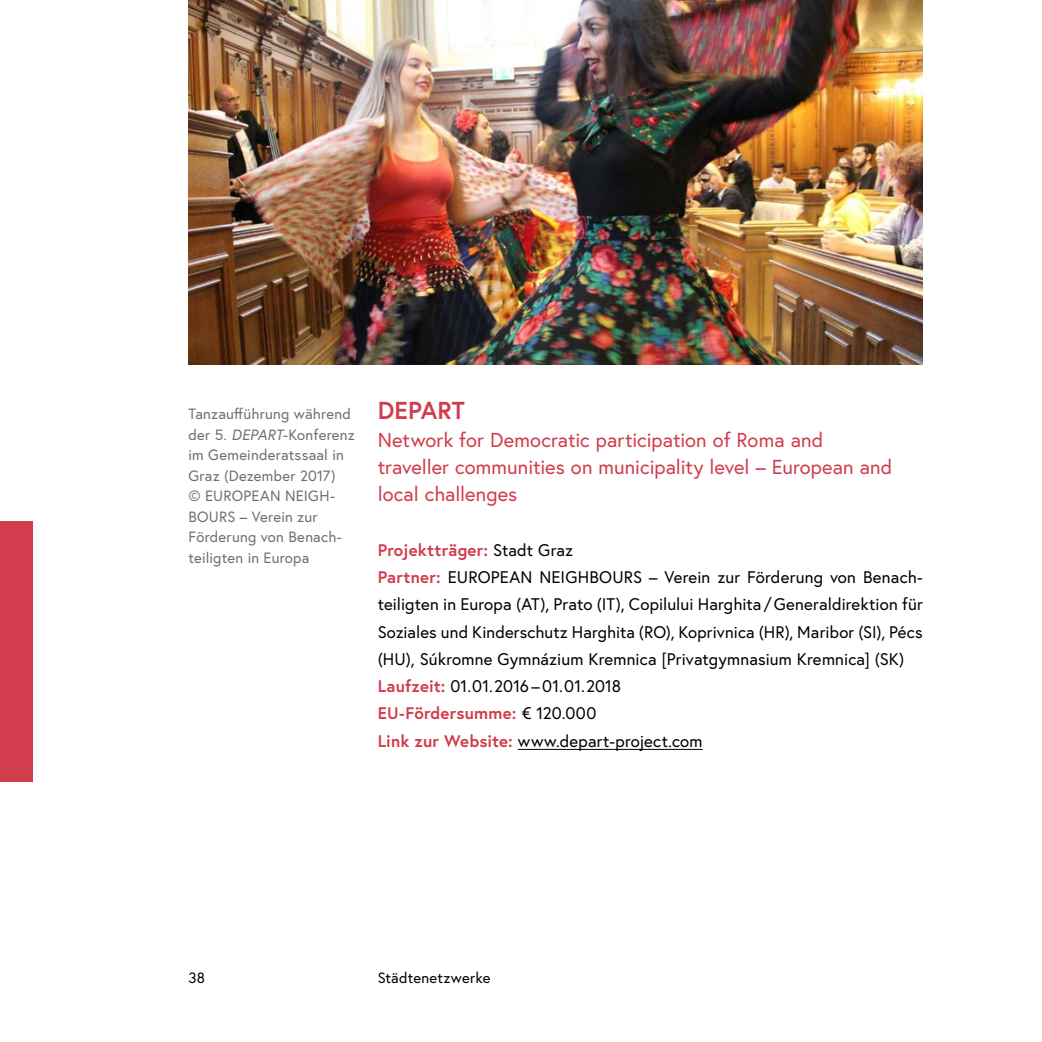
<style>
.page{position:relative;width:1042px;height:1042px;background:#fff}
.page>*{position:absolute;margin:0;border:0;box-sizing:border-box;transform-origin:0 0}
.h3_rot_schattiert_ohne_Numm{font:700 24.5px "Europa Austria";letter-spacing:.005em;color:#d23d4d}
.p_Introtext{font:20.12px/27.3px "Europa Austria";color:#d23d4d}
.t1{font:16.8px/27.3px "Europa Austria";letter-spacing:.015em;color:#000;text-align:justify}
.t2{font:700 16.8px "Europa Austria";letter-spacing:.01em;color:#d23d4d}
.t3{font:14.88px/20.5px "Europa Austria";letter-spacing:.015em;color:#6f6f6e}
.t4{font:14.88px "Europa Austria";letter-spacing:.01em;color:#000}
.s1{font-style:italic}
.s2{font-weight:400;color:#000}
.s3{font-weight:700;color:#d23d4d}
</style>
<div class="page">
<img style="left:189px;top:0;width:734px;height:365px">
<hr style="left:518px;top:749px;width:184px;height:1px;background:#000">
<div style="left:0;top:521px;width:32px;height:260px;background:#d23d4d"></div>
<p class="t3" style="left:189px;top:403px;width:168px">Tanzaufführung während der 5. <span class="s1">DEPART</span>-Konferenz im Gemeinderatssaal in<br>Graz (Dezember 2017)<br>© EUROPEAN NEIGH-<br>BOURS – Verein zur<br>Förderung von Benach&shy;teiligten in Europa</p>
<h3 class="h3_rot_schattiert_ohne_Numm" style="left:378px;top:394px;width:89px">DEPART</h3>
<p class="p_Introtext" style="left:378px;top:425px;width:516px">Network for Democratic participation of Roma and traveller communities on municipality level – European and local challenges</p>
<p class="t2" style="left:378px;top:538px;width:197px">Projektträger: <span class="s2">Stadt Graz</span></p>
<p class="t1" style="left:378px;top:563px;width:547px"><span class="s3">Partner:</span> EUROPEAN NEIGHBOURS – Verein zur Förderung von Benach&shy;teiligten in Europa (AT), Prato (IT), Copilului Harghita / Generaldirektion für Soziales und Kinderschutz Harghita (RO), Koprivnica (HR), Maribor (SI), Pécs (HU), Súkromne Gymnázium Kremnica [Privatgymnasium Kremnica] (SK)</p>
<p class="t1" style="left:378px;top:672px;width:245px"><span class="s3">Laufzeit:</span> 01.01.2016 –01.01.2018</p>
<p class="t2" style="left:378px;top:702px;width:220px">EU-Fördersumme: <span class="s2">€ 120.000</span></p>
<p class="t1" style="left:378px;top:727px;width:326px"><span class="s3">Link zur Website:</span> www.depart-project.com</p>
<p class="t4" style="left:189px;top:968px;width:18px">38</p>
<p class="t4" style="left:378px;top:968px;width:114px">Städtenetzwerke</p>
</div>
